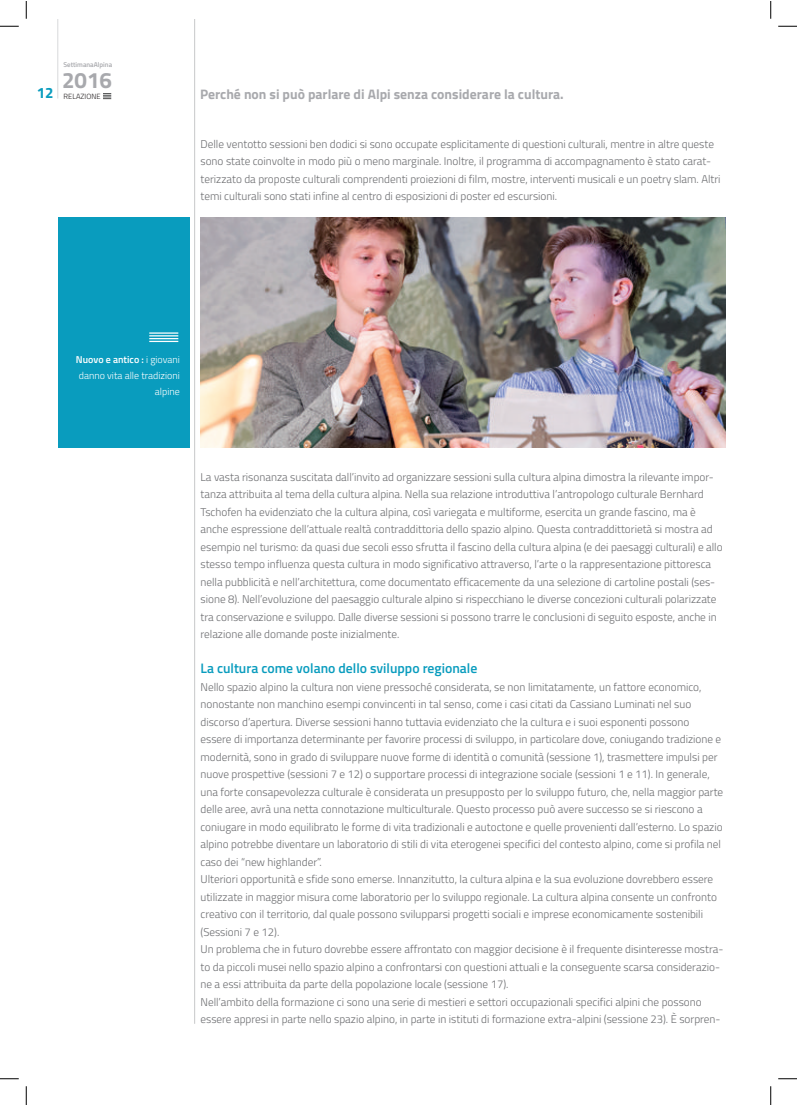
<style>
.page{position:relative;width:797px;height:1105px;background:#fff}
.page>*{position:absolute;margin:0;border:0;box-sizing:border-box;transform-origin:0 0}
.t1{font:700 22.25px "Titillium Web";color:#a8a9ad}
.t2{font:700 15px "Titillium Web";color:#099cbe}
.t3{font:700 13.75px "Titillium Web";color:#a8a9ad}
.t4{font:600 13.75px "Titillium Web";color:#099cbe}
.t5{font:300 11.25px/17.5px "Titillium Web";color:#6c6d70}
.t6{font:300 10px/16.2px "Titillium Web";color:#fff;text-align:right}
.t7{font:300 7.5px "Titillium Web";letter-spacing:.01em;color:#231f20}
.t8{font:600 6.88px "Titillium Web";color:#a8a9ad}
.s1{font-weight:600}
</style>
<div class="page">
<hr style="left:194px;top:19px;width:1px;height:1005px;background:#c7c8ca">
<hr style="left:57px;top:19px;width:1px;height:80px;background:#d8d9db">
<svg style="left:103px;top:93px;width:8px;height:6px"></svg>
<img style="left:200px;top:217px;width:525px;height:231px">
<div style="left:58px;top:217px;width:131px;height:231px;background:#099cbe"></div>
<hr style="left:149px;top:332px;width:29px;height:2px;background:#fff">
<svg style="left:149px;top:335px;width:29px;height:7px"></svg>
<svg style="left:0;top:25px;width:19px;height:2px"></svg>
<svg style="left:778px;top:25px;width:18px;height:2px"></svg>
<svg style="left:0;top:1078px;width:19px;height:1px"></svg>
<svg style="left:778px;top:1078px;width:18px;height:1px"></svg>
<svg style="left:25px;top:1px;width:2px;height:18px"></svg>
<svg style="left:25px;top:1086px;width:2px;height:19px"></svg>
<svg style="left:770px;top:1px;width:1px;height:18px"></svg>
<svg style="left:770px;top:1086px;width:1px;height:19px"></svg>
<h2 class="t2" style="left:37px;top:81px;width:18px">12</h2>
<p class="t8" style="left:63px;top:59px;width:50px">SettimanaAlpina</p>
<h1 class="t1" style="left:62px;top:63px;width:51px">2016</h1>
<p class="t7" style="left:63px;top:90px;width:39px">RELAZIONE</p>
<p class="t3" style="left:200px;top:83px;width:365px">Perché non si può parlare di Alpi senza considerare la cultura.</p>
<p class="t5" style="left:200px;top:135px;width:521px">Delle ventotto sessioni ben dodici si sono occupate esplicitamente di questioni culturali, mentre in altre queste sono state coinvolte in modo più o meno marginale. Inoltre, il programma di accompagnamento è stato carat&shy;terizzato da proposte culturali comprendenti proiezioni di film, mostre, interventi musicali e un poetry slam. Altri temi culturali sono stati infine al centro di esposizioni di poster ed escursioni.</p>
<p class="t6" style="left:76px;top:351px;width:105px"><span class="s1">Nuovo e antico :</span> i giovani danno vita alle tradizioni alpine</p>
<p class="t5" style="left:200px;top:468px;width:523px">La vasta risonanza suscitata dall’invito ad organizzare sessioni sulla cultura alpina dimostra la rilevante impor&shy;tanza attribuita al tema della cultura alpina. Nella sua relazione introduttiva l’antropologo culturale Bernhard Tschofen ha evidenziato che la cultura alpina, così variegata e multiforme, esercita un grande fascino, ma è anche espressione dell’attuale realtà contraddittoria dello spazio alpino. Questa contraddittorietà si mostra ad esempio nel turismo: da quasi due secoli esso sfrutta il fascino della cultura alpina (e dei paesaggi culturali) e allo stesso tempo influenza questa cultura in modo significativo attraverso, l’arte o la rappresentazione pittoresca nella pubblicità e nell’architettura, come documentato efficacemente da una selezione di cartoline postali (ses&shy;sione 8). Nell’evoluzione del paesaggio culturale alpino si rispecchiano le diverse concezioni culturali polarizzate tra conservazione e sviluppo. Dalle diverse sessioni si possono trarre le conclusioni di seguito esposte, anche in relazione alle domande poste inizialmente.</p>
<p class="t4" style="left:200px;top:657px;width:278px">La cultura come volano dello sviluppo regionale</p>
<p class="t5" style="left:200px;top:678px;width:524px">Nello spazio alpino la cultura non viene pressoché considerata, se non limitatamente, un fattore economico, nonostante non manchino esempi convincenti in tal senso, come i casi citati da Cassiano Luminati nel suo discorso d’apertura. Diverse sessioni hanno tuttavia evidenziato che la cultura e i suoi esponenti possono<br>essere di importanza determinante per favorire processi di sviluppo, in particolare dove, coniugando tradizione e modernità, sono in grado di sviluppare nuove forme di identità o comunità (sessione 1), trasmettere impulsi per nuove prospettive (sessioni 7 e 12) o supportare processi di integrazione sociale (sessioni 1 e 11). In generale, una forte consapevolezza culturale è considerata un presupposto per lo sviluppo futuro, che, nella maggior parte delle aree, avrà una netta connotazione multiculturale. Questo processo può avere successo se si riescono a coniugare in modo equilibrato le forme di vita tradizionali e autoctone e quelle provenienti dall’esterno. Lo spazio alpino potrebbe diventare un laboratorio di stili di vita eterogenei specifici del contesto alpino, come si profila nel caso dei “new highlander”.<br>Ulteriori opportunità e sfide sono emerse. Innanzitutto, la cultura alpina e la sua evoluzione dovrebbero essere utilizzate in maggior misura come laboratorio per lo sviluppo regionale. La cultura alpina consente un confronto creativo con il territorio, dal quale possono svilupparsi progetti sociali e imprese economicamente sostenibili (Sessioni 7 e 12).<br>Un problema che in futuro dovrebbe essere affrontato con maggior decisione è il frequente disinteresse mostra&shy;to da piccoli musei nello spazio alpino a confrontarsi con questioni attuali e la conseguente scarsa considerazio&shy;ne a essi attribuita da parte della popolazione locale (sessione 17).<br>Nell’ambito della formazione ci sono una serie di mestieri e settori occupazionali specifici alpini che possono essere appresi in parte nello spazio alpino, in parte in istituti di formazione extra-alpini (sessione 23). È sorpren-</p>
</div>
